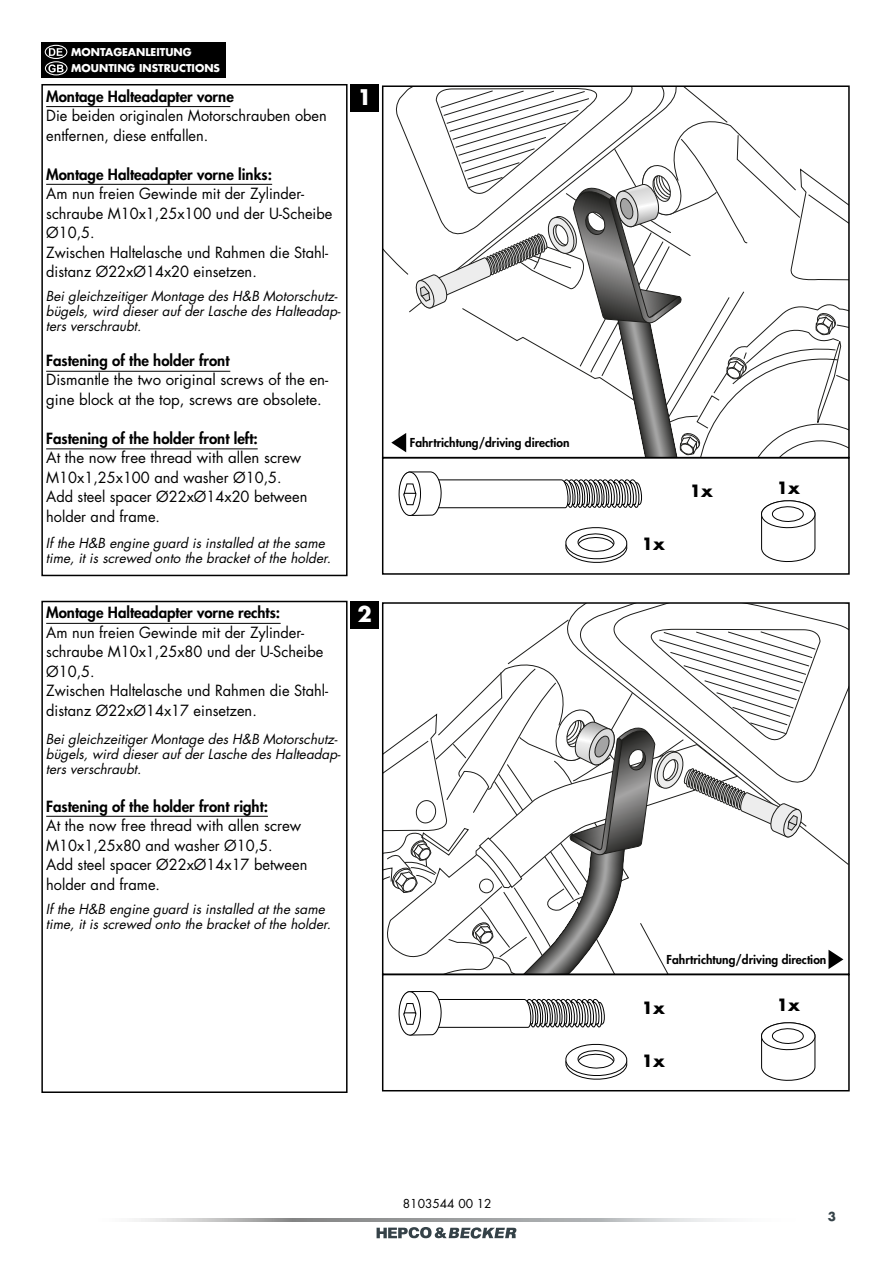
<style>
.page{position:relative;width:893px;height:1263px;background:#fff}
.page>*{position:absolute;margin:0;border:0;box-sizing:border-box;transform-origin:0 0}
.t1{font:700 21px "Futura Std";color:#fff}
.t2{font:700 16.5px "Futura Std";color:#000}
.t3{font:15px/19.5px "Futura Std";color:#000}
.t4{font:800 15px "Futura Std";color:#000}
.t5{font:italic 13.5px/15px "Futura Std";color:#000}
.t6{font:800 12px "Futura Std";color:#000}
.t7{font:12px "Futura Std";color:#000}
.t8{font:700 12px "Futura Std";color:#354248}
.t9{font:700 10.5px/16.5px "Futura Std";color:#fff}
</style>
<div class="page">
<svg style="left:134px;top:1218px;width:593px;height:3px"></svg>
<svg style="left:377px;top:1227px;width:139px;height:11px"></svg>
<div style="left:41px;top:84px;width:307px;height:492px;border:2px solid #000"></div>
<div style="left:41px;top:601px;width:307px;height:492px;border:2px solid #000"></div>
<div style="left:382px;top:457px;width:468px;height:118px;border:2px solid #000"></div>
<div style="left:382px;top:974px;width:468px;height:117px;border:2px solid #000"></div>
<div style="left:42px;top:43px;width:184px;height:35px;background:#000"></div>
<svg style="left:49px;top:48px;width:14px;height:8px"></svg>
<div style="left:45px;top:45px;width:22px;height:14px;border:1px solid #fff;border-radius:50%"></div>
<svg style="left:48px;top:64px;width:16px;height:8px"></svg>
<div style="left:45px;top:61px;width:23px;height:14px;border:1px solid #fff;border-radius:50%"></div>
<div style="left:351px;top:84px;width:28px;height:28px;background:#000"></div>
<div style="left:351px;top:601px;width:28px;height:27px;background:#000"></div>
<svg style="left:761px;top:500px;width:55px;height:62px"></svg>
<svg style="left:761px;top:1022px;width:55px;height:59px"></svg>
<svg style="left:565px;top:527px;width:63px;height:36px"></svg>
<svg style="left:565px;top:1043px;width:63px;height:37px"></svg>
<svg style="left:383px;top:86px;width:466px;height:372px"></svg>
<svg style="left:383px;top:603px;width:467px;height:371px"></svg>
<hr style="left:46px;top:106px;width:184px;height:1px;background:#000">
<hr style="left:46px;top:623px;width:235px;height:1px;background:#000">
<hr style="left:46px;top:184px;width:226px;height:1px;background:#000">
<hr style="left:46px;top:371px;width:184px;height:1px;background:#000">
<hr style="left:46px;top:449px;width:212px;height:1px;background:#000">
<hr style="left:46px;top:816px;width:222px;height:1px;background:#000">
<svg style="left:398px;top:991px;width:207px;height:45px"></svg>
<svg style="left:398px;top:471px;width:244px;height:45px"></svg>
<p class="t9" style="left:71px;top:43px;width:150px">MONTAGEANLEITUNG<br>MOUNTING INSTRUCTIONS</p>
<p class="t4" style="left:46px;top:87px;width:189px">Montage Halteadapter vorne</p>
<p class="t3" style="left:46px;top:106px;width:282px">Die beiden originalen Motorschrauben oben entfernen, diese entfallen.</p>
<p class="t4" style="left:46px;top:165px;width:227px">Montage Halteadapter vorne links:</p>
<p class="t3" style="left:46px;top:184px;width:288px">Am nun freien Gewinde mit der Zylinder&shy;schraube M10x1,25x100 und der U-Scheibe<br>Ø10,5.<br>Zwischen Haltelasche und Rahmen die Stahl&shy;distanz Ø22xØ14x20 einsetzen.</p>
<p class="t5" style="left:46px;top:288px;width:299px">Bei gleichzeitiger Montage des H&amp;B Motorschutz&shy;bügels, wird dieser auf der Lasche des Halteadap&shy;ters verschraubt.</p>
<p class="t4" style="left:46px;top:350px;width:185px">Fastening of the holder front</p>
<p class="t3" style="left:46px;top:370px;width:284px">Dismantle the two original screws of the en&shy;gine block at the top, screws are obsolete.</p>
<p class="t4" style="left:46px;top:428px;width:213px">Fastening of the holder front left:</p>
<p class="t3" style="left:46px;top:448px;width:263px">At the now free thread with allen screw<br>M10x1,25x100 and washer Ø10,5.<br>Add steel spacer Ø22xØ14x20 between holder and frame.</p>
<p class="t5" style="left:46px;top:536px;width:290px">If the H&amp;B engine guard is installed at the same time, it is screwed onto the bracket of the holder.</p>
<p class="t4" style="left:46px;top:603px;width:236px">Montage Halteadapter vorne rechts:</p>
<p class="t3" style="left:46px;top:623px;width:283px">Am nun freien Gewinde mit der Zylinder&shy;schraube M10x1,25x80 und der U-Scheibe<br>Ø10,5.<br>Zwischen Haltelasche und Rahmen die Stahl&shy;distanz Ø22xØ14x17 einsetzen.</p>
<p class="t5" style="left:46px;top:732px;width:299px">Bei gleichzeitiger Montage des H&amp;B Motorschutz&shy;bügels, wird dieser auf der Lasche des Halteadap&shy;ters verschraubt.</p>
<p class="t4" style="left:46px;top:797px;width:223px">Fastening of the holder front right:</p>
<p class="t3" style="left:46px;top:816px;width:263px">At the now free thread with allen screw<br>M10x1,25x80 and washer Ø10,5.<br>Add steel spacer Ø22xØ14x17 between holder and frame.</p>
<p class="t5" style="left:46px;top:902px;width:290px">If the H&amp;B engine guard is installed at the same time, it is screwed onto the bracket of the holder.</p>
<h1 class="t1" style="left:358px;top:83px;width:16px">1</h1>
<h1 class="t1" style="left:358px;top:600px;width:16px">2</h1>
<p class="t6" style="left:410px;top:435px;width:161px">Fahrtrichtung/driving direction</p>
<p class="t7" style="left:403px;top:1196px;width:90px">8103544 00 12</p>
<p class="t2" style="left:642px;top:533px;width:25px">1x</p>
<p class="t2" style="left:690px;top:480px;width:25px">1x</p>
<p class="t2" style="left:777px;top:477px;width:25px">1x</p>
<p class="t6" style="left:667px;top:952px;width:161px">Fahrtrichtung/driving direction</p>
<p class="t2" style="left:642px;top:997px;width:25px">1x</p>
<p class="t2" style="left:642px;top:1049px;width:25px">1x</p>
<p class="t2" style="left:777px;top:993px;width:25px">1x</p>
<p class="t8" style="left:828px;top:1208px;width:10px">3</p>
</div>
